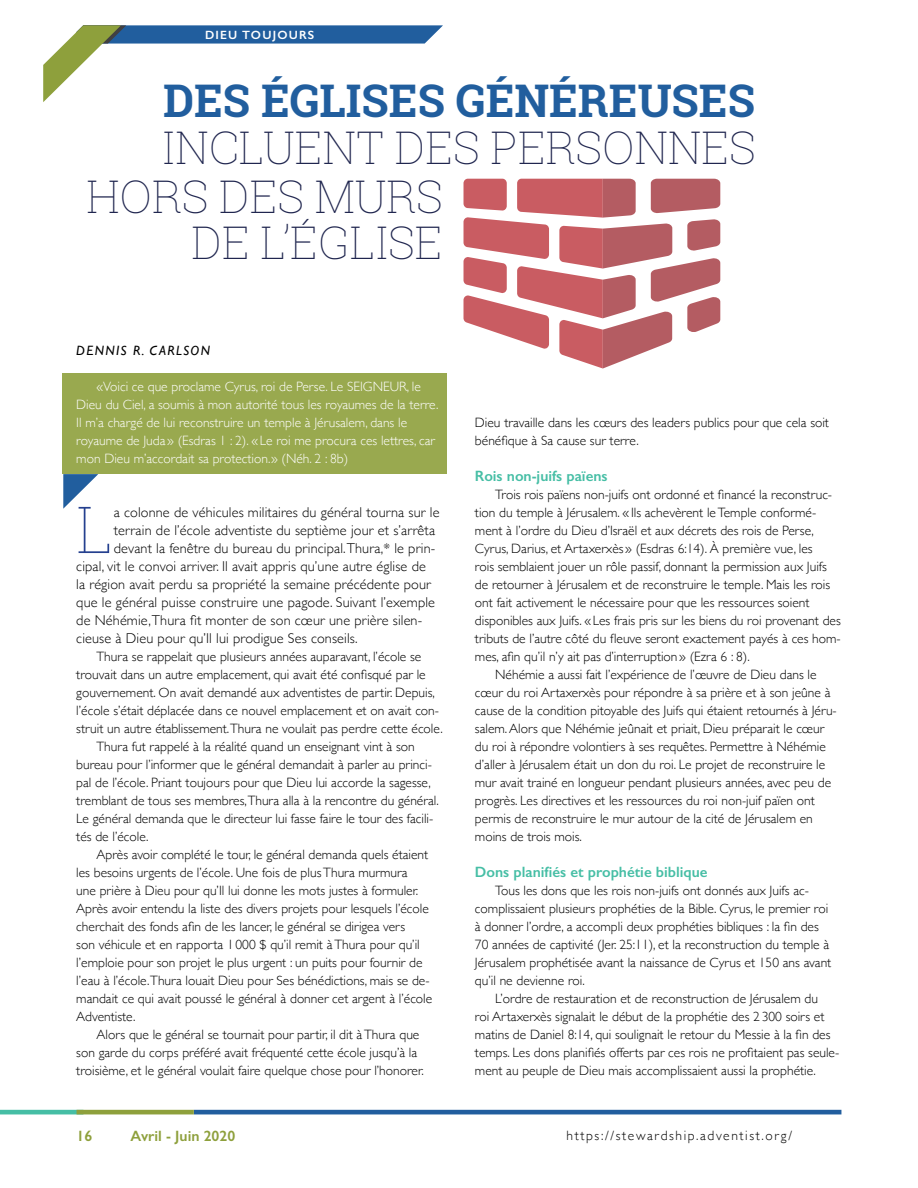
<style>
.page{position:relative;width:918px;height:1188px;background:#fff}
.page>*{position:absolute;margin:0;border:0;box-sizing:border-box;transform-origin:0 0}
.t1{font:100 64.95px "Roboto Slab";color:#25408f}
.t2{font:100 45px "Roboto Slab";color:#20264f}
.t3{font:700 45px "Roboto Slab";color:#215e9e}
.t4{font:600 15px "Gill Sans";color:#46bea5}
.t5{font:600 15px "Gill Sans";color:#8ea03c}
.t6{font:300 14.25px "Gill Sans";letter-spacing:.01em;color:#000}
.t7{font:300 13.5px/18px "Gill Sans";color:#000}
.t8{font:300 13.5px/18px "Gill Sans";color:#fff}
.t9{font:300 13.5px "Gill Sans";letter-spacing:.12em;color:#000}
.t10{font:italic 13.5px "Gill Sans";letter-spacing:.1em;color:#000}
.t11{font:600 12px "Gill Sans";letter-spacing:.1em;color:#fff}
</style>
<div class="page">
<hr style="left:194px;top:1110px;width:647px;height:4px;background:#215e9e">
<hr style="left:0;top:1110px;width:83px;height:4px;background:#46bea5">
<hr style="left:77px;top:1110px;width:117px;height:4px;background:#8ea03c">
<svg style="left:63px;top:474px;width:35px;height:35px"></svg>
<div style="left:63px;top:374px;width:384px;height:100px;background:#99a94f"></div>
<svg style="left:43px;top:25px;width:400px;height:77px"></svg>
<svg style="left:463px;top:179px;width:257px;height:190px"></svg>
<p class="t11" style="left:205px;top:27px;width:111px">DIEU TOUJOURS</p>
<h2 class="t3" style="left:163px;top:70px;width:593px">DES ÉGLISES GÉNÉREUSES</h2>
<h2 class="t2" style="left:162px;top:116px;width:595px">INCLUENT DES PERSONNES</h2>
<h2 class="t2" style="left:86px;top:165px;width:358px">HORS DES MURS</h2>
<h2 class="t2" style="left:192px;top:212px;width:253px">DE L’ÉGLISE</h2>
<p class="t10" style="left:76px;top:343px;width:135px">DENNIS R. CARLSON</p>
<p class="t8" style="left:76px;top:377px;width:364px;text-indent:20px">«Voici ce que proclame Cyrus, roi de Perse. Le SEIGNEUR, le Dieu du Ciel, a soumis à mon autorité tous les royaumes de la terre.<br>Il m’a chargé de lui reconstruire un temple à Jérusalem, dans le royaume de Juda» (Esdras 1 : 2). «Le roi me procura ces lettres, car mon Dieu m’accordait sa protection.» (Néh. 2 : 8b)</p>
<h1 class="t1" style="left:76px;top:485px;width:38px">L</h1>
<p class="t6" style="left:114px;top:501px;width:327px">a colonne de véhicules militaires du général tourna sur le</p>
<p class="t6" style="left:114px;top:519px;width:323px">terrain de l’école adventiste du septième jour et s’arrêta</p>
<p class="t6" style="left:114px;top:537px;width:323px">devant la fenêtre du bureau du principal. Thura,* le prin-</p>
<p class="t6" style="left:76px;top:555px;width:351px">cipal, vit le convoi arriver. Il avait appris qu’une autre église de</p>
<p class="t6" style="left:76px;top:573px;width:356px">la région avait perdu sa propriété la semaine précédente pour</p>
<p class="t6" style="left:76px;top:591px;width:360px">que le général puisse construire une pagode. Suivant l’exemple</p>
<p class="t6" style="left:76px;top:609px;width:347px">de Néhémie, Thura fit monter de son cœur une prière silen-</p>
<p class="t6" style="left:76px;top:627px;width:283px">cieuse à Dieu pour qu’Il lui prodigue Ses conseils.</p>
<p class="t7" style="left:97px;top:647px;width:326px">Thura se rappelait que plusieurs années auparavant, l’école se</p>
<p class="t7" style="left:76px;top:665px;width:351px">trouvait dans un autre emplacement, qui avait été confisqué par le</p>
<p class="t7" style="left:76px;top:683px;width:360px">gouvernement. On avait demandé aux adventistes de partir. Depuis,</p>
<p class="t7" style="left:76px;top:701px;width:364px">l’école s’était déplacée dans ce nouvel emplacement et on avait con-</p>
<p class="t7" style="left:76px;top:719px;width:368px">struit un autre établissement.Thura ne voulait pas perdre cette école.</p>
<p class="t7" style="left:97px;top:737px;width:320px">Thura fut rappelé à la réalité quand un enseignant vint à son</p>
<p class="t7" style="left:76px;top:755px;width:357px">bureau pour l’informer que le général demandait à parler au princi-</p>
<p class="t7" style="left:76px;top:773px;width:356px">pal de l’école. Priant toujours pour que Dieu lui accorde la sagesse,</p>
<p class="t7" style="left:76px;top:791px;width:364px">tremblant de tous ses membres,Thura alla à la rencontre du général.</p>
<p class="t7" style="left:76px;top:809px;width:359px">Le général demanda que le directeur lui fasse faire le tour des facili-</p>
<p class="t7" style="left:76px;top:827px;width:74px">tés de l’école.</p>
<p class="t7" style="left:97px;top:845px;width:333px">Après avoir complété le tour, le général demanda quels étaient</p>
<p class="t7" style="left:76px;top:863px;width:333px">les besoins urgents de l’école. Une fois de plus Thura murmura</p>
<p class="t7" style="left:76px;top:881px;width:344px">une prière à Dieu pour qu’Il lui donne les mots justes à formuler.</p>
<p class="t7" style="left:76px;top:899px;width:354px">Après avoir entendu la liste des divers projets pour lesquels l’école</p>
<p class="t7" style="left:76px;top:917px;width:330px">cherchait des fonds afin de les lancer, le général se dirigea vers</p>
<p class="t7" style="left:76px;top:935px;width:345px">son véhicule et en rapporta 1000 $ qu’il remit à Thura pour qu’il</p>
<p class="t7" style="left:76px;top:953px;width:348px">l’emploie pour son projet le plus urgent : un puits pour fournir de</p>
<p class="t7" style="left:76px;top:971px;width:355px">l’eau à l’école.Thura louait Dieu pour Ses bénédictions, mais se de-</p>
<p class="t7" style="left:76px;top:989px;width:357px">mandait ce qui avait poussé le général à donner cet argent à l’école</p>
<p class="t7" style="left:76px;top:1007px;width:61px">Adventiste.</p>
<p class="t7" style="left:97px;top:1025px;width:324px">Alors que le général se tournait pour partir, il dit à Thura que</p>
<p class="t7" style="left:76px;top:1043px;width:342px">son garde du corps préféré avait fréquenté cette école jusqu’à la</p>
<p class="t7" style="left:76px;top:1061px;width:349px">troisième, et le général voulait faire quelque chose pour l’honorer.</p>
<p class="t7" style="left:475px;top:413px;width:356px">Dieu travaille dans les cœurs des leaders publics pour que cela soit bénéfique à Sa cause sur terre.</p>
<p class="t4" style="left:475px;top:467px;width:134px">Rois non-juifs païens</p>
<p class="t7" style="left:495px;top:485px;width:338px">Trois rois païens non-juifs ont ordonné et financé la reconstruc-</p>
<p class="t7" style="left:475px;top:503px;width:343px">tion du temple à Jérusalem. «Ils achevèrent le Temple conformé-</p>
<p class="t7" style="left:475px;top:521px;width:341px">ment à l’ordre du Dieu d’Israël et aux décrets des rois de Perse,</p>
<p class="t7" style="left:475px;top:539px;width:339px">Cyrus, Darius, et Artaxerxès» (Esdras 6:14). À première vue, les</p>
<p class="t7" style="left:475px;top:557px;width:353px">rois semblaient jouer un rôle passif, donnant la permission aux Juifs</p>
<p class="t7" style="left:475px;top:575px;width:357px">de retourner à Jérusalem et de reconstruire le temple. Mais les rois</p>
<p class="t7" style="left:475px;top:593px;width:336px">ont fait activement le nécessaire pour que les ressources soient</p>
<p class="t7" style="left:475px;top:611px;width:367px">disponibles aux Juifs. «Les frais pris sur les biens du roi provenant des</p>
<p class="t7" style="left:475px;top:629px;width:367px">tributs de l’autre côté du fleuve seront exactement payés à ces hom-</p>
<p class="t7" style="left:475px;top:647px;width:276px">mes, afin qu’il n’y ait pas d’interruption » (Ezra 6 : 8).</p>
<p class="t7" style="left:495px;top:665px;width:323px">Néhémie a aussi fait l’expérience de l’œuvre de Dieu dans le</p>
<p class="t7" style="left:475px;top:683px;width:357px">cœur du roi Artaxerxès pour répondre à sa prière et à son jeûne à</p>
<p class="t7" style="left:475px;top:701px;width:363px">cause de la condition pitoyable des Juifs qui étaient retournés à Jéru-</p>
<p class="t7" style="left:475px;top:719px;width:351px">salem. Alors que Néhémie jeûnait et priait, Dieu préparait le cœur</p>
<p class="t7" style="left:475px;top:737px;width:352px">du roi à répondre volontiers à ses requêtes. Permettre à Néhémie</p>
<p class="t7" style="left:475px;top:755px;width:352px">d’aller à Jérusalem était un don du roi. Le projet de reconstruire le</p>
<p class="t7" style="left:475px;top:773px;width:358px">mur avait trainé en longueur pendant plusieurs années, avec peu de</p>
<p class="t7" style="left:475px;top:791px;width:342px">progrès. Les directives et les ressources du roi non-juif païen ont</p>
<p class="t7" style="left:475px;top:809px;width:339px">permis de reconstruire le mur autour de la cité de Jérusalem en</p>
<p class="t7" style="left:475px;top:827px;width:108px">moins de trois mois.</p>
<p class="t4" style="left:475px;top:863px;width:234px">Dons planifiés et prophétie biblique</p>
<p class="t7" style="left:475px;top:881px;width:358px;text-indent:20px">Tous les dons que les rois non-juifs ont donnés aux Juifs ac&shy;complissaient plusieurs prophéties de la Bible. Cyrus, le premier roi à donner l’ordre, a accompli deux prophéties bibliques : la fin des 70 années de captivité (Jer. 25:11), et la reconstruction du temple à Jérusalem prophétisée avant la naissance de Cyrus et 150 ans avant qu’il ne devienne roi.</p>
<p class="t7" style="left:475px;top:989px;width:366px;text-indent:20px">L’ordre de restauration et de reconstruction de Jérusalem du<br>roi Artaxerxès signalait le début de la prophétie des 2300 soirs et matins de Daniel 8:14, qui soulignait le retour du Messie à la fin des temps. Les dons planifiés offerts par ces rois ne profitaient pas seule&shy;ment au peuple de Dieu mais accomplissaient aussi la prophétie.</p>
<p class="t5" style="left:77px;top:1127px;width:17px">16</p>
<p class="t5" style="left:131px;top:1127px;width:106px">Avril - Juin 2020</p>
<p class="t9" style="left:566px;top:1125px;width:227px">https://stewardship.adventist.org/</p>
</div>
